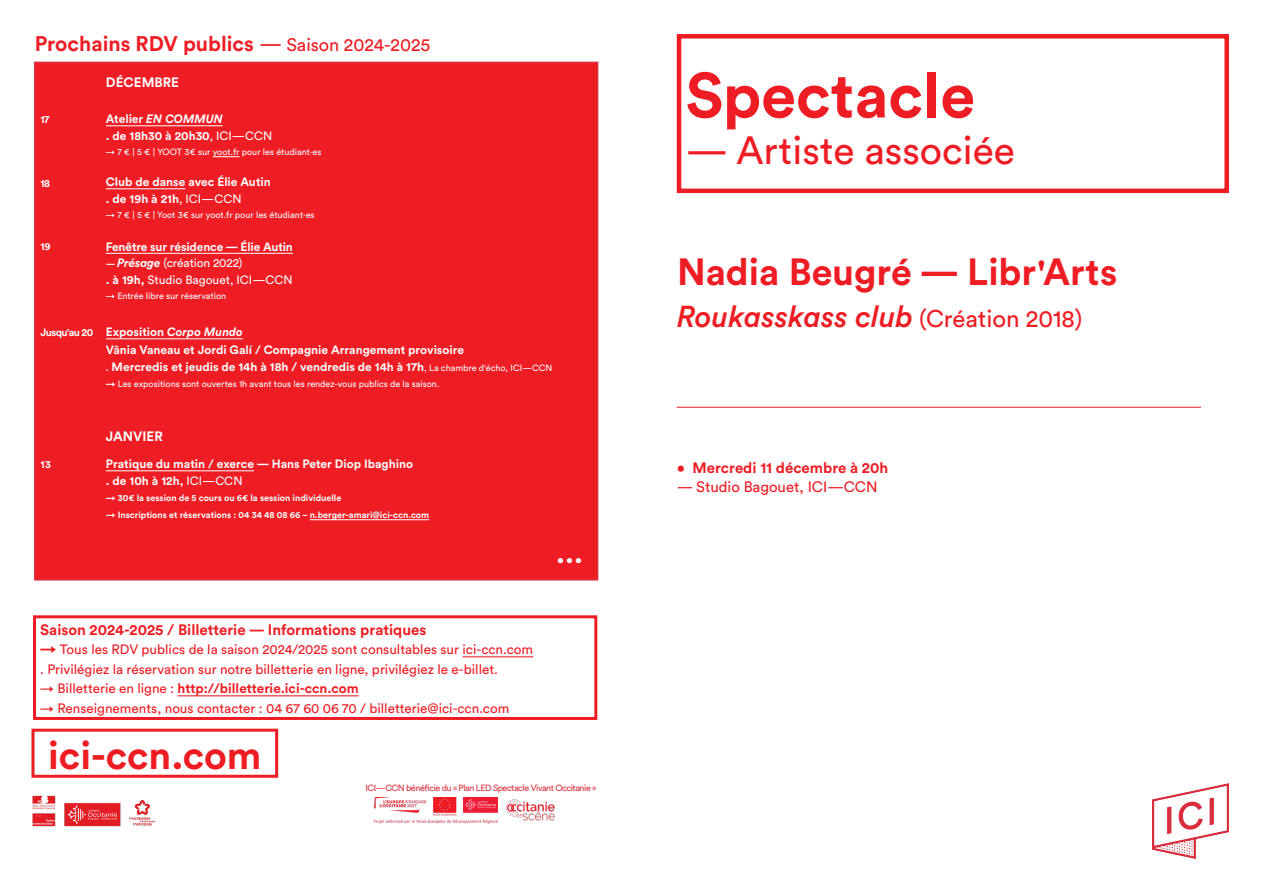
<style>
.page{position:relative;width:1263px;height:893px;background:#fff}
.page>*{position:absolute;margin:0;border:0;box-sizing:border-box;transform-origin:0 0}
.t1{font:700 63px "Circular Std";color:#ee1d23}
.t2{font:39px "Circular Std";color:#ee1d23}
.t3{font:700 39px "Circular Std";color:#ee1d23}
.t4{font:700 37.5px "Circular Std";color:#ee1d23}
.t5{font:italic 500 30px "Circular Std";color:#ee1d23}
.t6{font:700 28.5px "Circular Std";color:#fff}
.t7{font:700 21px "Circular Std";color:#ee1d23}
.t8{font:700 15px "Circular Std";color:#ee1d23}
.t9{font:15px "Circular Std";color:#ee1d23}
.t10{font:13.5px/19.5px "Circular Std";color:#ee1d23}
.t11{font:700 13.5px "Circular Std";color:#ee1d23}
.t12{font:700 13.5px "Circular Std";color:#fff}
.t13{font:700 12px/16.5px "Circular Std";color:#fff}
.t14{font:12px "Circular Std";letter-spacing:-.01em;color:#fff}
.t15{font:700 10.5px "Circular Std";letter-spacing:-.05em;color:#fff}
.t16{font:9px "Circular Std";color:#fff}
.t17{font:700 9px "Circular Std";color:#fff}
.t18{font:9px "Circular Std";letter-spacing:-.05em;color:#da2f3e}
.s1{font-weight:400}
.s2{font-weight:400;font-size:18px}
.s3{font-style:italic}
.s4{font-weight:700;font-size:9px}
.s5{font-weight:700;font-style:italic}
.s6{font-weight:700}
.s7{font-size:9px}
.s8{font-weight:400;font-size:9px}
.s9{font-weight:700;font-size:15px}
.s10{font-weight:400;font-style:normal;font-size:24px}
</style>
<div class="page">
<div style="left:677px;top:34px;width:552px;height:159px;border:4px solid #ee1d23"></div>
<hr style="left:677px;top:407px;width:524px;height:1px;background:#ee1d23">
<img style="left:1152px;top:783px;width:77px;height:76px">
<div style="left:34px;top:62px;width:564px;height:518px;background:#ee1d23;border:2px solid #da2f3e"></div>
<hr style="left:106px;top:125px;width:117px;height:1px;background:#fff">
<svg style="left:213px;top:156px;width:27px;height:1px"></svg>
<hr style="left:106px;top:188px;width:79px;height:1px;background:#fff">
<hr style="left:106px;top:253px;width:187px;height:1px;background:#fff">
<hr style="left:106px;top:338px;width:137px;height:1px;background:#fff">
<hr style="left:106px;top:470px;width:148px;height:1px;background:#fff">
<hr style="left:310px;top:519px;width:119px;height:1px;background:#fff">
<hr style="left:462px;top:656px;width:71px;height:1px;background:#ee1d23">
<hr style="left:178px;top:695px;width:181px;height:1px;background:#ee1d23">
<div style="left:33px;top:615px;width:564px;height:105px;border:3px solid #ee1d23"></div>
<div style="left:32px;top:729px;width:246px;height:49px;border:3px solid #ee1d23"></div>
<img style="left:32px;top:795px;width:124px;height:32px">
<img style="left:373px;top:797px;width:182px;height:27px">
<p class="t7" style="left:35px;top:30px;width:397px">Prochains RDV publics <span class="s1">—</span> <span class="s2">Saison 2024-2025</span></p>
<p class="t12" style="left:106px;top:74px;width:75px">DÉCEMBRE</p>
<p class="t13" style="left:106px;top:111px;width:168px">Atelier <span class="s3">EN COMMUN<br></span>. de 18h30 à 20h30<span class="s1">, ICI—CCN</span></p>
<p class="t16" style="left:106px;top:146px;width:217px">→ 7 € | 5 € | YOOT 3€ sur yoot.fr pour les étudiant·es</p>
<p class="t13" style="left:106px;top:174px;width:166px">Club de danse avec Élie Autin . de 19h à 21h<span class="s1">, ICI—CCN</span></p>
<p class="t16" style="left:106px;top:209px;width:210px">→ 7 € | 5 € | Yoot 3€ sur yoot.fr pour les étudiant·es</p>
<p class="t13" style="left:106px;top:238px;width:189px">Fenêtre sur résidence — Élie Autin</p>
<p class="t14" style="left:106px;top:256px;width:138px"><span class="s4">—</span> <span class="s5">Présage</span> (création 2022)</p>
<p class="t14" style="left:106px;top:272px;width:188px"><span class="s6">. à 19h,</span> Studio Bagouet, ICI—CCN</p>
<p class="t16" style="left:106px;top:290px;width:122px">→ Entrée libre sur réservation</p>
<p class="t13" style="left:106px;top:323px;width:360px;line-height:18px">Exposition <span class="s3">Corpo Mundo<br></span>Vânia Vaneau et Jordi Galí / Compagnie Arrangement provisoire</p>
<p class="t13" style="left:106px;top:358px;width:448px"><span class="s7">.</span> Mercredis et jeudis de 14h à 18h / vendredis de 14h à 17h<span class="s8">, La chambre d'écho, ICI—CCN</span></p>
<p class="t16" style="left:106px;top:379px;width:335px"><span class="s6">→</span> Les expositions sont ouvertes 1h avant tous les rendez-vous publics de la saison.</p>
<p class="t15" style="left:40px;top:112px;width:10px">17</p>
<p class="t15" style="left:40px;top:177px;width:11px">18</p>
<p class="t15" style="left:40px;top:240px;width:11px">19</p>
<p class="t15" style="left:40px;top:325px;width:54px">Jusqu'au 20</p>
<p class="t15" style="left:40px;top:457px;width:12px">13</p>
<p class="t12" style="left:106px;top:428px;width:58px">JANVIER</p>
<p class="t13" style="left:106px;top:456px;width:309px">Pratique du matin / exerce — Hans Peter Diop Ibaghino</p>
<p class="t13" style="left:106px;top:472px;width:138px">. de 10h à 12h, <span class="s1">ICI—CCN</span></p>
<p class="t17" style="left:106px;top:492px;width:237px">→ 30€ la session de 5 cours ou 6€ la session individuelle</p>
<p class="t17" style="left:106px;top:509px;width:325px">→ Inscriptions et réservations : 04 34 48 08 66 – n.berger-amari@ici-ccn.com</p>
<p class="t6" style="left:556px;top:534px;width:28px">...</p>
<p class="t8" style="left:40px;top:620px;width:388px">Saison 2024-2025 / Billetterie — Informations pratiques</p>
<p class="t10" style="left:40px;top:639px;width:494px"><span class="s9">→</span> Tous les RDV publics de la saison 2024/2025 sont consultables sur ici-ccn.com . Privilégiez la réservation sur notre billetterie en ligne, privilégiez le e-billet.</p>
<p class="t11" style="left:40px;top:680px;width:320px"><span class="s1">→ Billetterie en ligne :</span> http://billetterie.ici-ccn.com</p>
<p class="t10" style="left:40px;top:698px;width:470px">→ Renseignements, nous contacter : 04 67 60 06 70 / billetterie@ici-ccn.com</p>
<p class="t3" style="left:48px;top:730px;width:215px">ici-ccn.com</p>
<p class="t18" style="left:365px;top:782px;width:233px">ICI—CCN bénéficie du « Plan LED Spectacle Vivant Occitanie »</p>
<p class="t1" style="left:685px;top:55px;width:291px">Spectacle</p>
<p class="t2" style="left:685px;top:127px;width:331px">— Artiste associée</p>
<p class="t4" style="left:677px;top:247px;width:442px">Nadia Beugré — Libr'Arts</p>
<p class="t5" style="left:677px;top:297px;width:407px">Roukasskass club <span class="s10">(Création 2018)</span></p>
<p class="t8" style="left:677px;top:458px;width:213px"><span class="s1">•</span> Mercredi 11 décembre à 20h</p>
<p class="t9" style="left:677px;top:478px;width:202px">— Studio Bagouet, ICI—CCN</p>
</div>
